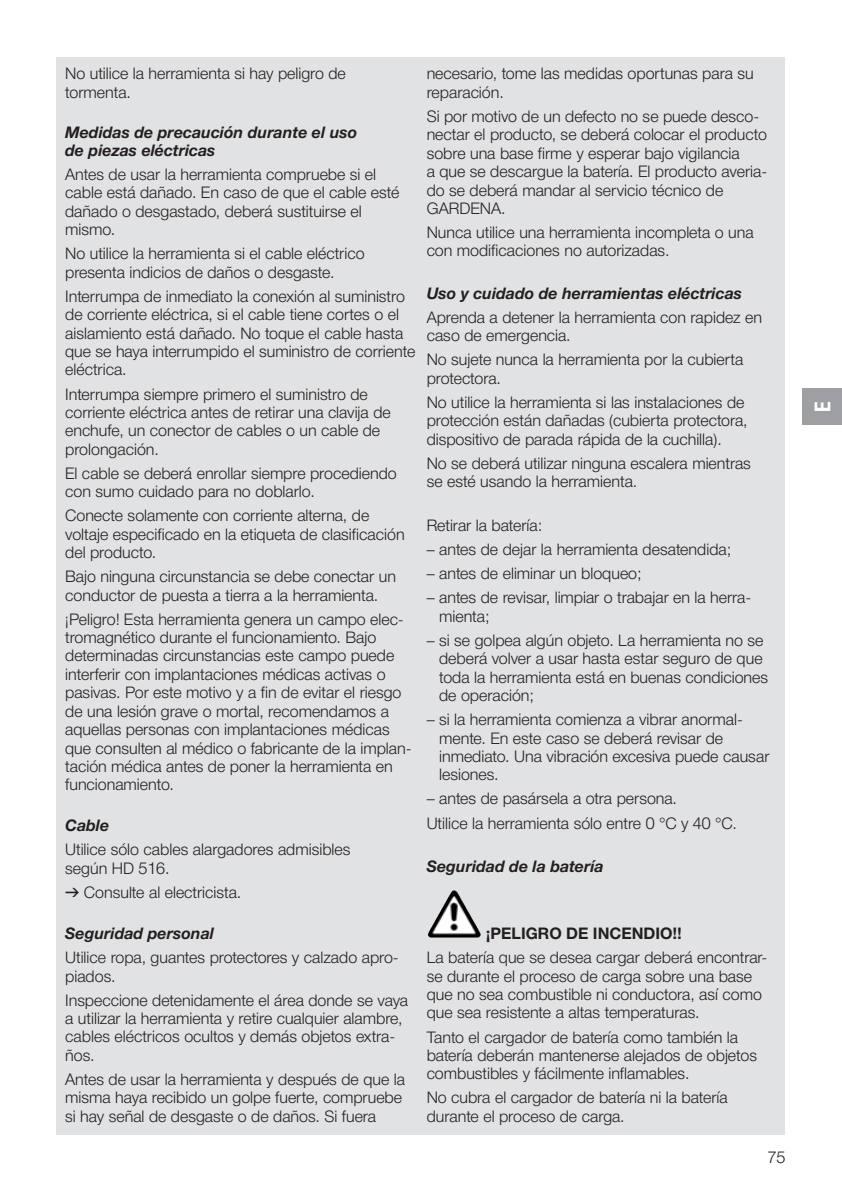
<style>
.page{position:relative;width:842px;height:1191px;background:#fff}
.page>*{position:absolute;margin:0;border:0;box-sizing:border-box;transform-origin:0 0}
.t1{font:700 22px "Gardena Sans Cond";color:#fff}
.t2{font:16px/18.4px "Gardena Sans";color:#231f20}
.t3{font:italic 700 16px/18.4px "Gardena Sans";color:#231f20}
.t4{font:700 16px "Gardena Sans";color:#231f20}
.s1{font-family:"Formdruck"}
</style>
<div class="page">
<div style="left:57px;top:57px;width:728px;height:1077px;background:#e1e2e4"></div>
<img style="left:428px;top:890px;width:25px;height:45px">
<div style="left:802px;top:388px;width:40px;height:37px;background:#9d9fa2"></div>
<p class="t2" style="left:65px;top:64px;width:282px">No utilice la herramienta si hay peligro de tormenta.</p>
<p class="t3" style="left:65px;top:122px;width:294px">Medidas de precaución durante el uso de piezas eléctricas</p>
<p class="t2" style="left:65px;top:164px;width:336px">Antes de usar la herramienta compruebe si el cable está dañado. En caso de que el cable esté dañado o desgastado, deberá sustituirse el mismo.</p>
<p class="t2" style="left:65px;top:244px;width:301px">No utilice la herramienta si el cable eléctrico presenta indicios de daños o desgaste.</p>
<p class="t2" style="left:65px;top:286px;width:352px">Interrumpa de inmediato la conexión al suministro de corriente eléctrica, si el cable tiene cortes o el aislamiento está dañado. No toque el cable hasta que se haya interrumpido el suministro de corriente eléctrica.</p>
<p class="t2" style="left:65px;top:384px;width:327px">Interrumpa siempre primero el suministro de corriente eléctrica antes de retirar una clavija de enchufe, un conector de cables o un cable de prolongación.</p>
<p class="t2" style="left:65px;top:463px;width:333px">El cable se deberá enrollar siempre procediendo con sumo cuidado para no doblarlo.</p>
<p class="t2" style="left:65px;top:506px;width:341px">Conecte solamente con corriente alterna, de voltaje especificado en la etiqueta de clasificación del producto.</p>
<p class="t2" style="left:65px;top:566px;width:332px">Bajo ninguna circunstancia se debe conectar un conductor de puesta a tierra a la herramienta.</p>
<p class="t2" style="left:65px;top:609px;width:348px">¡Peligro! Esta herramienta genera un campo elec&shy;tromagnético durante el funcionamiento. Bajo determinadas circunstancias este campo puede interferir con implantaciones médicas activas o pasivas. Por este motivo y a fin de evitar el riesgo de una lesión grave o mortal, recomendamos a aquellas personas con implantaciones médicas que consulten al médico o fabricante de la implan&shy;tación médica antes de poner la herramienta en funcionamiento.</p>
<p class="t3" style="left:65px;top:815px;width:46px">Cable</p>
<p class="t2" style="left:65px;top:840px;width:287px">Utilice sólo cables alargadores admisibles según HD 516.</p>
<p class="t2" style="left:65px;top:882px;width:178px"><span class="s1">v</span> Consulte al electricista.</p>
<p class="t3" style="left:65px;top:923px;width:150px">Seguridad personal</p>
<p class="t2" style="left:65px;top:947px;width:335px">Utilice ropa, guantes protectores y calzado apro&shy;piados.</p>
<p class="t2" style="left:65px;top:990px;width:344px">Inspeccione detenidamente el área donde se vaya a utilizar la herramienta y retire cualquier alambre, cables eléctricos ocultos y demás objetos extra&shy;ños.</p>
<p class="t2" style="left:65px;top:1069px;width:341px">Antes de usar la herramienta y después de que la misma haya recibido un golpe fuerte, compruebe si hay señal de desgaste o de daños. Si fuera</p>
<p class="t2" style="left:427px;top:64px;width:329px">necesario, tome las medidas oportunas para su reparación.</p>
<p class="t2" style="left:427px;top:106px;width:342px">Si por motivo de un defecto no se puede desco&shy;nectar el producto, se deberá colocar el producto sobre una base firme y esperar bajo vigilancia<br>a que se descargue la batería. El producto averia&shy;do se deberá mandar al servicio técnico de GARDENA.</p>
<p class="t2" style="left:427px;top:222px;width:328px">Nunca utilice una herramienta incompleta o una con modificaciones no autorizadas.</p>
<p class="t3" style="left:427px;top:283px;width:317px">Uso y cuidado de herramientas eléctricas</p>
<p class="t2" style="left:427px;top:307px;width:337px">Aprenda a detener la herramienta con rapidez en caso de emergencia.</p>
<p class="t2" style="left:427px;top:350px;width:318px">No sujete nunca la herramienta por la cubierta protectora.</p>
<p class="t2" style="left:427px;top:392px;width:323px">No utilice la herramienta si las instalaciones de protección están dañadas (cubierta protectora, dispositivo de parada rápida de la cuchilla).</p>
<p class="t2" style="left:427px;top:453px;width:326px">No se deberá utilizar ninguna escalera mientras se esté usando la herramienta.</p>
<p class="t2" style="left:427px;top:515px;width:117px">Retirar la batería:</p>
<p class="t2" style="left:427px;top:539px;width:306px">– antes de dejar la herramienta desatendida;</p>
<p class="t2" style="left:427px;top:564px;width:216px">– antes de eliminar un bloqueo;</p>
<p class="t2" style="left:439px;top:588px;width:314px;text-indent:-12px">– antes de revisar, limpiar o trabajar en la herra&shy;mienta;</p>
<p class="t2" style="left:439px;top:630px;width:331px;text-indent:-12px">– si se golpea algún objeto. La herramienta no se deberá volver a usar hasta estar seguro de que toda la herramienta está en buenas condiciones de operación;</p>
<p class="t2" style="left:439px;top:709px;width:332px;text-indent:-12px">– si la herramienta comienza a vibrar anormal&shy;mente. En este caso se deberá revisar de inmediato. Una vibración excesiva puede causar lesiones.</p>
<p class="t2" style="left:427px;top:786px;width:312px;line-height:24px">– antes de pasársela a otra persona.<br>Utilice la herramienta sólo entre 0 °C y 40 °C.</p>
<p class="t3" style="left:427px;top:856px;width:178px">Seguridad de la batería</p>
<p class="t4" style="left:486px;top:921px;width:197px">¡PELIGRO DE INCENDIO!!</p>
<p class="t2" style="left:427px;top:947px;width:342px">La batería que se desea cargar deberá encontrar&shy;se durante el proceso de carga sobre una base que no sea combustible ni conductora, así como que sea resistente a altas temperaturas.</p>
<p class="t2" style="left:427px;top:1027px;width:332px">Tanto el cargador de batería como también la batería deberán mantenerse alejados de objetos combustibles y fácilmente inflamables.</p>
<p class="t2" style="left:427px;top:1087px;width:303px">No cubra el cargador de batería ni la batería durante el proceso de carga.</p>
<p class="t2" style="left:767px;top:1147px;width:19px">75</p>
<h1 class="t1" style="left:807px;top:412px;width:12px;rotate:-90deg">E</h1>
</div>
